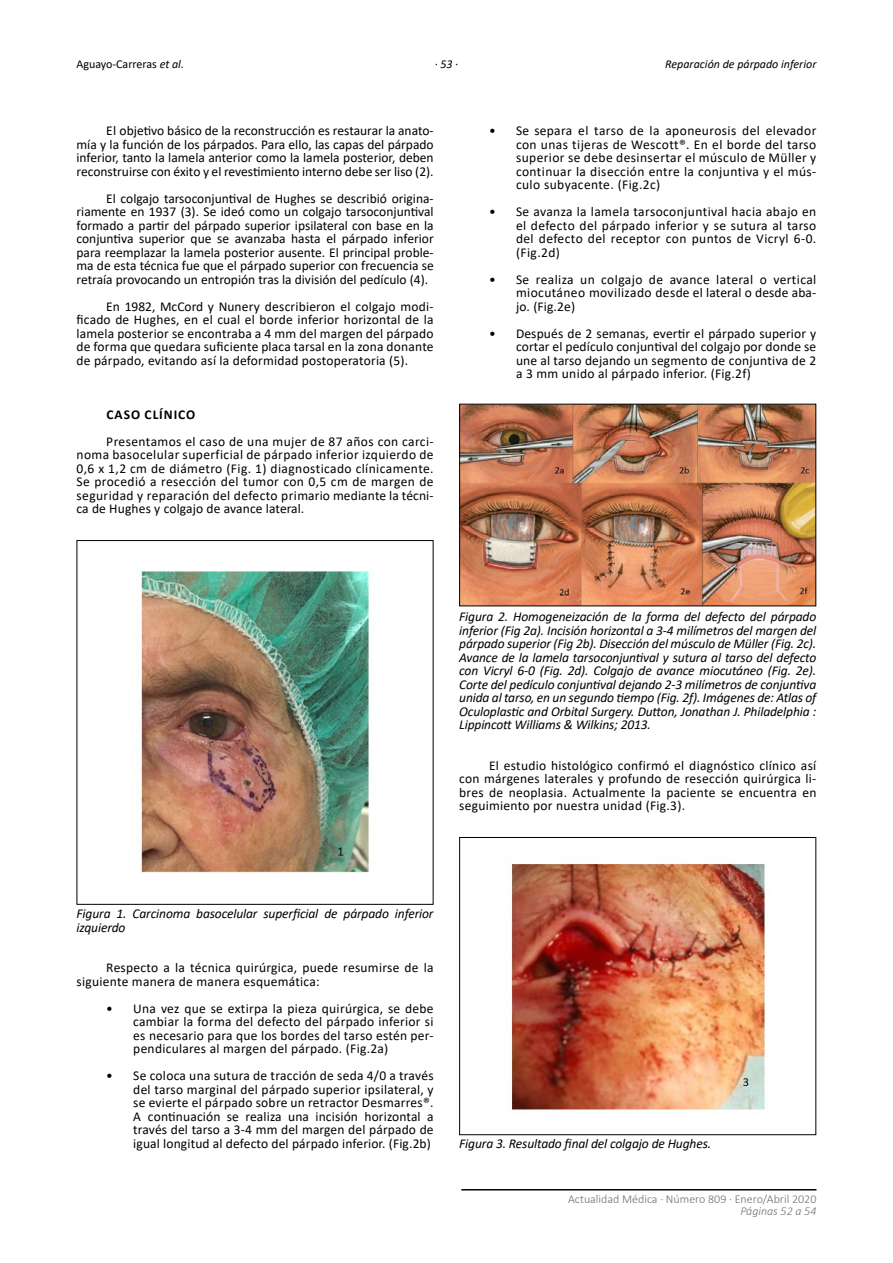
<style>
.page{position:relative;width:893px;height:1263px;background:#fff}
.page>*{position:absolute;margin:0;border:0;box-sizing:border-box;transform-origin:0 0}
.t1{font:13.5px/13.5px "Calibri";letter-spacing:.015em;color:#000;text-align:justify}
.Pie_de_foto{font:italic 13.5px/13.5px "Calibri";letter-spacing:-.01em;color:#000}
.Apartados{font:700 13.5px "Calibri";letter-spacing:.07em;color:#000}
.t2{font:300 12px "Calibri";color:#706f6f}
.t3{font:italic 12px "Calibri";color:#000}
.t4{font:12px "Calibri";color:#000}
.t5{font:italic 300 12px "Calibri";color:#706f6f}
.s1{font-style:italic}
</style>
<div class="page">
<hr style="left:461px;top:1189px;width:355px;height:1px;background:#000">
<img style="left:141px;top:570px;width:228px;height:303px">
<div style="left:77px;top:540px;width:356px;height:365px;border:1px solid #000"></div>
<img style="left:461px;top:406px;width:353px;height:198px">
<div style="left:459px;top:404px;width:357px;height:202px;border:1px solid #000"></div>
<img style="left:511px;top:863px;width:254px;height:247px">
<div style="left:459px;top:837px;width:357px;height:298px;border:1px solid #000"></div>
<p class="t4" style="left:77px;top:55px;width:109px">Aguayo-Carreras <span class="s1">et al.</span></p>
<p class="t3" style="left:435px;top:55px;width:25px">· 53 ·</p>
<p class="t3" style="left:665px;top:55px;width:153px">Reparación de párpado inferior</p>
<p class="t1" style="left:77px;top:123px;width:359px;text-indent:30px">El objetivo básico de la reconstrucción es restaurar la anato&shy;mía y la función de los párpados. Para ello, las capas del párpado inferior, tanto la lamela anterior como la lamela posterior, deben reconstruirse con éxito y el revestimiento interno debe ser liso (2).</p>
<p class="t1" style="left:77px;top:191px;width:359px;text-indent:30px">El colgajo tarsoconjuntival de Hughes se describió origina&shy;riamente en 1937 (3). Se ideó como un colgajo tarsoconjuntival formado a partir del párpado superior ipsilateral con base en la conjuntiva superior que se avanzaba hasta el párpado inferior para reemplazar la lamela posterior ausente. El principal proble&shy;ma de esta técnica fue que el párpado superior con frecuencia se retraía provocando un entropión tras la división del pedículo (4).</p>
<p class="t1" style="left:77px;top:299px;width:359px;text-indent:30px">En 1982, McCord y Nunery describieron el colgajo modi&shy;ficado de Hughes, en el cual el borde inferior horizontal de la lamela posterior se encontraba a 4 mm del margen del párpado de forma que quedara suficiente placa tarsal en la zona donante de párpado, evitando así la deformidad postoperatoria (5).</p>
<p class="Apartados" style="left:107px;top:404px;width:90px">CASO CLÍNICO</p>
<p class="t1" style="left:77px;top:434px;width:359px;text-indent:30px">Presentamos el caso de una mujer de 87 años con carci&shy;noma basocelular superficial de párpado inferior izquierdo de 0,6 x 1,2 cm de diámetro (Fig. 1) diagnosticado clínicamente.<br>Se procedió a resección del tumor con 0,5 cm de margen de seguridad y reparación del defecto primario mediante la técni&shy;ca de Hughes y colgajo de avance lateral.</p>
<p class="t1" style="left:516px;top:123px;width:302px;text-indent:-27px">• Se separa el tarso de la aponeurosis del elevador con unas tijeras de Wescott®. En el borde del tarso superior se debe desinsertar el músculo de Müller y continuar la disección entre la conjuntiva y el mús&shy;culo subyacente. (Fig.2c)</p>
<p class="t1" style="left:516px;top:204px;width:302px;text-indent:-27px">• Se avanza la lamela tarsoconjuntival hacia abajo en el defecto del párpado inferior y se sutura al tarso del defecto del receptor con puntos de Vicryl 6-0. (Fig.2d)</p>
<p class="t1" style="left:516px;top:272px;width:302px;text-indent:-27px">• Se realiza un colgajo de avance lateral o vertical miocutáneo movilizado desde el lateral o desde aba&shy;jo. (Fig.2e)</p>
<p class="t1" style="left:516px;top:326px;width:302px;text-indent:-27px">• Después de 2 semanas, evertir el párpado superior y cortar el pedículo conjuntival del colgajo por donde se une al tarso dejando un segmento de conjuntiva de 2 a 3 mm unido al párpado inferior. (Fig.2f)</p>
<p class="Pie_de_foto" style="left:459px;top:609px;width:359px;text-align:justify">Figura 2. Homogeneización de la forma del defecto del párpado inferior (Fig 2a). Incisión horizontal a 3-4 milímetros del margen del párpado superior (Fig 2b). Disección del músculo de Müller (Fig. 2c).<br>Avance de la lamela tarsoconjuntival y sutura al tarso del defecto con Vicryl 6-0 (Fig. 2d). Colgajo de avance miocutáneo (Fig. 2e).<br>Corte del pedículo conjuntival dejando 2-3 milímetros de conjuntiva unida al tarso, en un segundo tiempo (Fig. 2f). Imágenes de: Atlas of Oculoplastic and Orbital Surgery. Dutton, Jonathan J. Philadelphia :<br>Lippincott Williams &amp; Wilkins; 2013.</p>
<p class="t1" style="left:459px;top:758px;width:359px;text-indent:30px">El estudio histológico confirmó el diagnóstico clínico así con márgenes laterales y profundo de resección quirúrgica li&shy;bres de neoplasia. Actualmente la paciente se encuentra en seguimiento por nuestra unidad (Fig.3).</p>
<p class="Pie_de_foto" style="left:77px;top:906px;width:359px">Figura 1. Carcinoma basocelular superficial de párpado inferior izquierdo</p>
<p class="t1" style="left:77px;top:960px;width:359px;text-indent:30px">Respecto a la técnica quirúrgica, puede resumirse de la siguiente manera de manera esquemática:</p>
<p class="t1" style="left:133px;top:1001px;width:302px;text-indent:-27px">• Una vez que se extirpa la pieza quirúrgica, se debe cambiar la forma del defecto del párpado inferior si es necesario para que los bordes del tarso estén per&shy;pendiculares al margen del párpado. (Fig.2a)</p>
<p class="t1" style="left:133px;top:1068px;width:302px;text-indent:-27px">• Se coloca una sutura de tracción de seda 4/0 a través del tarso marginal del párpado superior ipsilateral, y se evierte el párpado sobre un retractor Desmarres®.<br>A continuación se realiza una incisión horizontal a través del tarso a 3-4 mm del margen del párpado de igual longitud al defecto del párpado inferior. (Fig.2b)</p>
<p class="Pie_de_foto" style="left:459px;top:1136px;width:253px">Figura 3. Resultado final del colgajo de Hughes.</p>
<p class="t2" style="left:568px;top:1191px;width:250px">Actualidad Médica · Número 809 · Enero/Abril 2020</p>
<p class="t5" style="left:740px;top:1203px;width:78px">Páginas 52 a 54</p>
</div>
